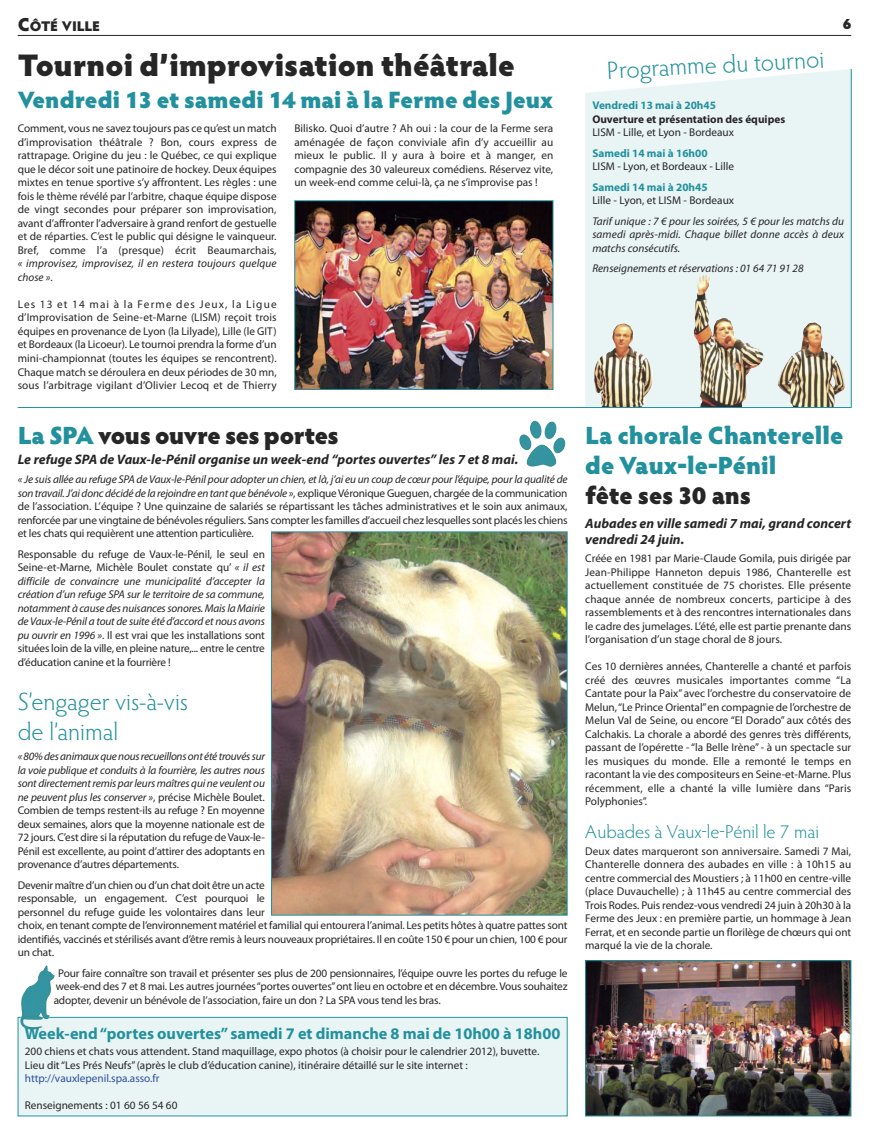
<style>
.page{position:relative;width:869px;height:1134px;background:#fff}
.page>*{position:absolute;margin:0;border:0;box-sizing:border-box;transform-origin:0 0}
.t1{font:900 31.25px "Hypatia Sans Pro";color:#272627}
.t2{font:300 25px/30px "Hypatia Sans Pro";color:#22919d}
.t3{font:900 25px "Hypatia Sans Pro";letter-spacing:-.015em;color:#272627}
.t4{font:900 25px/30px "Hypatia Sans Pro";color:#22919d}
.t5{font:900 23.75px "Hypatia Sans Pro";color:#22919d}
.t6{font:300 18.75px "Hypatia Sans Pro";color:#22919d}
.t7{font:700 16.25px "Myriad Pro";color:#22919d}
.t8{font:900 15px "Hypatia Sans Pro";color:#272627}
.t9{font:900 14px "Hypatia Sans Pro";letter-spacing:-.01em;color:#272627}
.t10{font:italic 700 13.75px/16.5px "Myriad Pro";color:#272627}
.t11{font:11.25px/13.5px "Myriad Pro";letter-spacing:-.005em;color:#272627;text-align:justify}
.t12{font:italic 11.25px/13.5px "Myriad Pro";color:#272627;text-align:justify}
.t13{font:700 11.25px "Myriad Pro";color:#22919d}
.t14{font:700 11.25px "Myriad Pro";color:#272627}
.t15{font:11.25px "Myriad Pro";color:#2d4f9f}
.s1{font-size:18.75px}
.s2{font-style:normal}
.s3{color:#22919d}
.s4{font-style:italic}
</style>
<div class="page">
<hr style="left:18px;top:35px;width:832px;height:1px;background:#272627">
<div style="left:18px;top:1018px;width:548px;height:98px;background:#e9f4f5"></div>
<div style="left:18px;top:1017px;width:549px;height:99px;border:1px solid #22919d"></div>
<div style="left:585px;top:69px;width:265px;height:338px;background:#e9f4f5"></div>
<img style="left:587px;top:962px;width:261px;height:152px">
<div style="left:585px;top:960px;width:265px;height:156px;border:1px solid #22919d"></div>
<img style="left:273px;top:533px;width:292px;height:380px">
<div style="left:271px;top:531px;width:296px;height:384px;border:1px solid #22919d"></div>
<img style="left:296px;top:202px;width:255px;height:186px">
<div style="left:294px;top:200px;width:259px;height:190px;border:1px solid #22919d"></div>
<img style="left:592px;top:274px;width:252px;height:133px">
<img style="left:20px;top:965px;width:35px;height:65px">
<img style="left:519px;top:421px;width:46px;height:46px">
<hr style="left:18px;top:407px;width:832px;height:1px;background:#22919d">
<hr style="left:850px;top:69px;width:1px;height:339px;background:#22919d">
<p class="t9" style="left:18px;top:18px;width:84px"><span class="s1">C</span>ÔTÉ VILLE</p>
<h3 class="t8" style="left:842px;top:15px;width:10px">6</h3>
<h1 class="t1" style="left:18px;top:47px;width:498px">Tournoi d’improvisation théâtrale</h1>
<h3 class="t5" style="left:18px;top:86px;width:536px">Vendredi 13 et samedi 14 mai à la Ferme des Jeux</h3>
<p class="t11" style="left:18px;top:123px;width:260px">Comment, vous ne savez toujours pas ce qu’est un match d’improvisation théâtrale ? Bon, cours express de rattrapage. Origine du jeu : le Québec, ce qui explique que le décor soit une patinoire de hockey. Deux équipes mixtes en tenue sportive s’y affrontent. Les règles : une fois le thème révélé par l’arbitre, chaque équipe dispose de vingt secondes pour préparer son improvisation, avant d’affronter l’adversaire à grand renfort de gestuelle et de réparties. C’est le public qui désigne le vainqueur.<br>Bref, comme l’a (presque) écrit Beaumarchais,</p>
<p class="t12" style="left:18px;top:257px;width:260px">« improvisez, improvisez, il en restera toujours quelque chose »<span class="s2">.</span></p>
<p class="t11" style="left:18px;top:298px;width:260px">Les 13 et 14 mai à la Ferme des Jeux, la Ligue d’Improvisation de Seine-et-Marne (LISM) reçoit trois équipes en provenance de Lyon (la Lilyade), Lille (le GIT) et Bordeaux (la Licoeur). Le tournoi prendra la forme d’un mini-championnat (toutes les équipes se rencontrent).<br>Chaque match se déroulera en deux périodes de 30 mn, sous l’arbitrage vigilant d’Olivier Lecoq et de Thierry</p>
<p class="t11" style="left:294px;top:123px;width:260px">Bilisko. Quoi d’autre ? Ah oui : la cour de la Ferme sera aménagée de façon conviviale afin d’y accueillir au mieux le public. Il y aura à boire et à manger, en compagnie des 30 valeureux comédiens. Réservez vite, un week-end comme celui-là, ça ne s’improvise pas !</p>
<h2 class="t2" style="left:606px;top:58px;width:219px;rotate:-3deg">Programme du tournoi</h2>
<p class="t13" style="left:592px;top:99px;width:125px">Vendredi 13 mai à 20h45</p>
<p class="t14" style="left:592px;top:112px;width:194px">Ouverture et présentation des équipes</p>
<p class="t11" style="left:592px;top:126px;width:143px">LISM - Lille, et Lyon - Bordeaux</p>
<p class="t13" style="left:592px;top:146px;width:117px">Samedi 14 mai à 16h00</p>
<p class="t11" style="left:592px;top:161px;width:143px">LISM - Lyon, et Bordeaux - Lille</p>
<p class="t13" style="left:592px;top:180px;width:117px">Samedi 14 mai à 20h45</p>
<p class="t11" style="left:592px;top:195px;width:143px">Lille - Lyon, et LISM - Bordeaux</p>
<p class="t12" style="left:592px;top:214px;width:253px">Tarif unique : 7 € pour les soirées, 5 € pour les matchs du samedi après-midi. Chaque billet donne accès à deux matchs consécutifs.</p>
<p class="t12" style="left:592px;top:262px;width:213px">Renseignements et réservations : 01 64 71 91 28</p>
<h2 class="t3" style="left:18px;top:420px;width:322px"><span class="s3">La SPA</span> vous ouvre ses portes</h2>
<h2 class="t4" style="left:585px;top:420px;width:260px">La chorale Chanterelle de Vaux-le-Pénil</h2>
<h2 class="t3" style="left:585px;top:480px;width:167px">fête ses 30 ans</h2>
<p class="t10" style="left:18px;top:452px;width:502px">Le refuge SPA de Vaux-le-Pénil organise un week-end “portes ouvertes” les 7 et 8 mai.</p>
<p class="t11" style="left:18px;top:474px;width:551px"><span class="s4">« Je suis allée au refuge SPA de Vaux-le-Pénil pour adopter un chien, et là, j’ai eu un coup de cœur pour l’équipe, pour la qualité de son travail. J’ai donc décidé de la rejoindre en tant que bénévole »</span>, explique Véronique Gueguen, chargée de la communication de l’association. L’équipe ? Une quinzaine de salariés se répartissant les tâches administratives et le soin aux animaux, renforcée par une vingtaine de bénévoles réguliers. Sans compter les familles d’accueil chez lesquelles sont placés les chiens et les chats qui requièrent une attention particulière.</p>
<p class="t12" style="left:18px;top:547px;width:249px"><span class="s2">Responsable du refuge de Vaux-le-Pénil, le seul en Seine-et-Marne, Michèle Boulet constate qu’</span> « il est difficile de convaincre une municipalité d’accepter la création d’un refuge SPA sur le territoire de sa commune, notamment à cause des nuisances sonores. Mais la Mairie de Vaux-le-Pénil a tout de suite été d’accord et nous avons pu ouvrir en 1996 »<span class="s2">. Il est vrai que les installations sont situées loin de la ville, en pleine nature,... entre le centre d’éducation canine et la fourrière !</span></p>
<h2 class="t2" style="left:18px;top:689px;width:172px">S’engager vis-à-vis de l’animal</h2>
<p class="t11" style="left:18px;top:750px;width:248px"><span class="s4">« 80% des animaux que nous recueillons ont été trouvés sur la voie publique et conduits à la fourrière, les autres nous sont directement remis par leurs maîtres qui ne veulent ou ne peuvent plus les conserver »</span>, précise Michèle Boulet.<br>Combien de temps restent-ils au refuge ? En moyenne deux semaines, alors que la moyenne nationale est de 72 jours. C’est dire si la réputation du refuge de Vaux-le-Pénil est excellente, au point d’attirer des adoptants en provenance d’autres départements.</p>
<p class="t11" style="left:18px;top:879px;width:551px;text-align:left">Devenir maître d’un chien ou d’un chat doit être un acte<br>responsable, un engagement. C’est pourquoi le<br>personnel du refuge guide les volontaires dans leur<br>choix, en tenant compte de l’environnement matériel et familial qui entourera l’animal. Les petits hôtes à quatre pattes sont identifiés, vaccinés et stérilisés avant d’être remis à leurs nouveaux propriétaires. Il en coûte 150 € pour un chien, 100 € pour un chat.</p>
<p class="t11" style="left:54px;top:967px;width:515px;text-indent:5px">Pour faire connaître son travail et présenter ses plus de 200 pensionnaires, l’équipe ouvre les portes du refuge le week-end des 7 et 8 mai. Les autres journées “portes ouvertes” ont lieu en octobre et en décembre. Vous souhaitez adopter, devenir un bénévole de l’association, faire un don ? La SPA vous tend les bras.</p>
<p class="t10" style="left:585px;top:516px;width:267px">Aubades en ville samedi 7 mai, grand concert vendredi 24 juin.</p>
<p class="t11" style="left:585px;top:553px;width:267px">Créée en 1981 par Marie-Claude Gomila, puis dirigée par Jean-Philippe Hanneton depuis 1986, Chanterelle est actuellement constituée de 75 choristes. Elle présente chaque année de nombreux concerts, participe à des rassemblements et à des rencontres internationales dans le cadre des jumelages. L’été, elle est partie prenante dans l’organisation d’un stage choral de 8 jours.</p>
<p class="t11" style="left:585px;top:661px;width:267px">Ces 10 dernières années, Chanterelle a chanté et parfois créé des œuvres musicales importantes comme “La Cantate pour la Paix” avec l’orchestre du conservatoire de Melun, “Le Prince Oriental” en compagnie de l’orchestre de Melun Val de Seine, ou encore “El Dorado” aux côtés des Calchakis. La chorale a abordé des genres très différents, passant de l’opérette - “la Belle Irène” - à un spectacle sur les musiques du monde. Elle a remonté le temps en racontant la vie des compositeurs en Seine-et-Marne. Plus récemment, elle a chanté la ville lumière dans “Paris Polyphonies”.</p>
<h3 class="t6" style="left:585px;top:824px;width:235px">Aubades à Vaux-le-Pénil le 7 mai</h3>
<p class="t11" style="left:585px;top:845px;width:267px">Deux dates marqueront son anniversaire. Samedi 7 Mai, Chanterelle donnera des aubades en ville : à 10h15 au centre commercial des Moustiers ; à 11h00 en centre-ville (place Duvauchelle) ; à 11h45 au centre commercial des Trois Rodes. Puis rendez-vous vendredi 24 juin à 20h30 à la Ferme des Jeux : en première partie, un hommage à Jean Ferrat, et en seconde partie un florilège de chœurs qui ont marqué la vie de la chorale.</p>
<h3 class="t7" style="left:25px;top:1023px;width:537px">Week-end “portes ouvertes” samedi 7 et dimanche 8 mai de 10h00 à 18h00</h3>
<p class="t11" style="left:25px;top:1046px;width:516px">200 chiens et chats vous attendent. Stand maquillage, expo photos (à choisir pour le calendrier 2012), buvette.<br>Lieu dit “Les Prés Neufs” (après le club d’éducation canine), itinéraire détaillé sur le site internet :</p>
<p class="t15" style="left:25px;top:1074px;width:136px">http://vauxlepenil.spa.asso.fr</p>
<p class="t11" style="left:25px;top:1100px;width:154px">Renseignements : 01 60 56 54 60</p>
</div>
